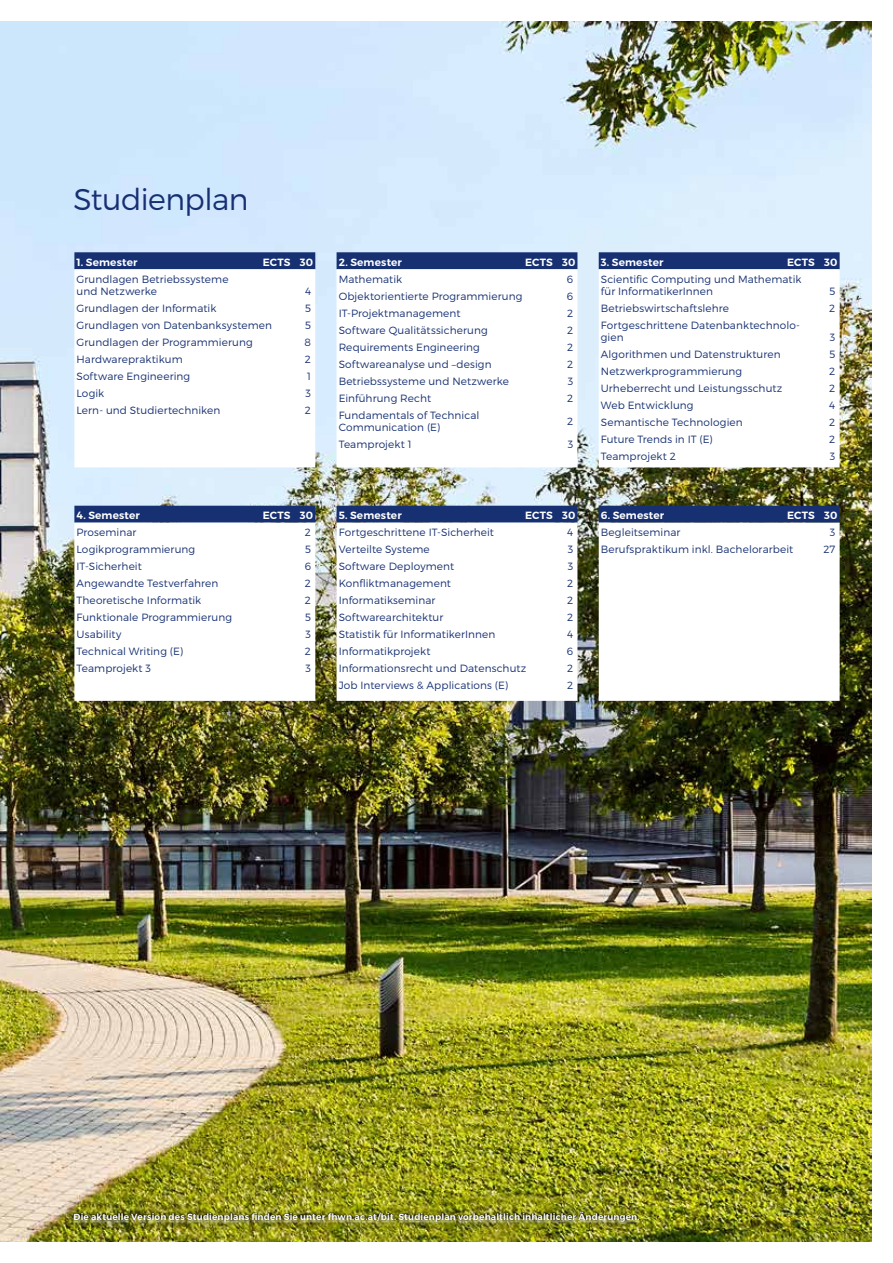
<style>
.page{position:relative;width:893px;height:1263px;background:#fff}
.page>*{position:absolute;margin:0;border:0;box-sizing:border-box;transform-origin:0 0}
.t1{font:300 30px "Montserrat";letter-spacing:-.015em;color:#163072}
.t2{font:300 10.5px/12px "Montserrat";letter-spacing:.01em;color:#163072}
.t3{font:600 10.5px "Montserrat";letter-spacing:.015em;color:#fff}
.t4{font:600 9px "Montserrat";letter-spacing:.015em;color:#fff}
</style>
<div class="page">
<img style="left:0;top:21px;width:872px;height:1220px">
<div style="left:74px;top:252px;width:241px;height:17px;background:#163072"></div>
<svg style="left:74px;top:269px;width:241px;height:198px"></svg>
<div style="left:337px;top:252px;width:240px;height:17px;background:#163072"></div>
<svg style="left:337px;top:269px;width:240px;height:198px"></svg>
<div style="left:599px;top:252px;width:241px;height:17px;background:#163072"></div>
<svg style="left:599px;top:269px;width:241px;height:198px"></svg>
<svg style="left:74px;top:506px;width:241px;height:195px"></svg>
<svg style="left:337px;top:506px;width:240px;height:195px"></svg>
<svg style="left:599px;top:506px;width:241px;height:195px"></svg>
<div style="left:67px;top:1205px;width:582px;height:27px;background:#000;opacity:.95"></div>
<div style="left:72px;top:1213px;width:569px;height:11px;background:#fff;opacity:.75"></div>
<div style="left:72px;top:1210px;width:569px;height:10px;background:#000;opacity:.75"></div>
<h1 class="t1" style="left:73px;top:181px;width:176px">Studienplan</h1>
<p class="t3" style="left:77px;top:256px;width:62px">1. Semester</p>
<p class="t3" style="left:263px;top:256px;width:52px">ECTS 30</p>
<p class="t2" style="left:77px;top:273px;width:154px">Grundlagen Betriebssysteme und Netzwerke</p>
<p class="t2" style="left:305px;top:285px;width:8px">4</p>
<p class="t2" style="left:77px;top:302px;width:141px">Grundlagen der Informatik</p>
<p class="t2" style="left:305px;top:302px;width:7px">5</p>
<p class="t2" style="left:77px;top:319px;width:197px">Grundlagen von Datenbanksystemen</p>
<p class="t2" style="left:305px;top:319px;width:7px">5</p>
<p class="t2" style="left:77px;top:336px;width:178px">Grundlagen der Programmierung</p>
<p class="t2" style="left:305px;top:336px;width:8px">8</p>
<p class="t2" style="left:77px;top:353px;width:108px">Hardwarepraktikum</p>
<p class="t2" style="left:305px;top:353px;width:8px">2</p>
<p class="t2" style="left:77px;top:370px;width:115px">Software Engineering</p>
<p class="t2" style="left:307px;top:370px;width:5px">1</p>
<p class="t2" style="left:77px;top:387px;width:29px">Logik</p>
<p class="t2" style="left:305px;top:387px;width:7px">3</p>
<p class="t2" style="left:77px;top:404px;width:145px">Lern- und Studiertechniken</p>
<p class="t2" style="left:305px;top:404px;width:8px">2</p>
<p class="t3" style="left:77px;top:509px;width:65px">4. Semester</p>
<p class="t3" style="left:263px;top:509px;width:52px">ECTS 30</p>
<p class="t2" style="left:77px;top:526px;width:61px">Proseminar</p>
<p class="t2" style="left:305px;top:526px;width:8px">2</p>
<p class="t2" style="left:77px;top:543px;width:120px">Logikprogrammierung</p>
<p class="t2" style="left:305px;top:543px;width:7px">5</p>
<p class="t2" style="left:77px;top:560px;width:67px">IT-Sicherheit</p>
<p class="t2" style="left:305px;top:560px;width:8px">6</p>
<p class="t2" style="left:77px;top:577px;width:143px">Angewandte Testverfahren</p>
<p class="t2" style="left:305px;top:577px;width:8px">2</p>
<p class="t2" style="left:77px;top:594px;width:126px">Theoretische Informatik</p>
<p class="t2" style="left:305px;top:594px;width:8px">2</p>
<p class="t2" style="left:77px;top:611px;width:157px">Funktionale Programmierung</p>
<p class="t2" style="left:305px;top:611px;width:7px">5</p>
<p class="t2" style="left:77px;top:628px;width:46px">Usability</p>
<p class="t2" style="left:305px;top:628px;width:7px">3</p>
<p class="t2" style="left:77px;top:645px;width:108px">Technical Writing (E)</p>
<p class="t2" style="left:305px;top:645px;width:8px">2</p>
<p class="t2" style="left:77px;top:662px;width:76px">Teamprojekt 3</p>
<p class="t2" style="left:305px;top:662px;width:7px">3</p>
<p class="t3" style="left:339px;top:256px;width:65px">2. Semester</p>
<p class="t3" style="left:525px;top:256px;width:52px">ECTS 30</p>
<p class="t2" style="left:339px;top:273px;width:65px">Mathematik</p>
<p class="t2" style="left:567px;top:273px;width:8px">6</p>
<p class="t2" style="left:339px;top:290px;width:185px">Objektorientierte Programmierung</p>
<p class="t2" style="left:567px;top:290px;width:8px">6</p>
<p class="t2" style="left:339px;top:307px;width:123px">IT-Projektmanagement</p>
<p class="t2" style="left:567px;top:307px;width:8px">2</p>
<p class="t2" style="left:339px;top:324px;width:151px">Software Qualitätssicherung</p>
<p class="t2" style="left:567px;top:324px;width:8px">2</p>
<p class="t2" style="left:339px;top:341px;width:143px">Requirements Engineering</p>
<p class="t2" style="left:567px;top:341px;width:8px">2</p>
<p class="t2" style="left:339px;top:358px;width:154px">Softwareanalyse und –design</p>
<p class="t2" style="left:567px;top:358px;width:8px">2</p>
<p class="t2" style="left:339px;top:375px;width:172px">Betriebssysteme und Netzwerke</p>
<p class="t2" style="left:568px;top:375px;width:7px">3</p>
<p class="t2" style="left:339px;top:392px;width:94px">Einführung Recht</p>
<p class="t2" style="left:567px;top:392px;width:8px">2</p>
<p class="t2" style="left:339px;top:409px;width:142px">Fundamentals of Technical<br>Communication (E)</p>
<p class="t2" style="left:567px;top:415px;width:8px">2</p>
<p class="t2" style="left:339px;top:438px;width:74px">Teamprojekt 1</p>
<p class="t2" style="left:568px;top:438px;width:7px">3</p>
<p class="t3" style="left:339px;top:509px;width:65px">5. Semester</p>
<p class="t3" style="left:525px;top:509px;width:52px">ECTS 30</p>
<p class="t2" style="left:339px;top:526px;width:157px">Fortgeschrittene IT-Sicherheit</p>
<p class="t2" style="left:567px;top:526px;width:8px">4</p>
<p class="t2" style="left:339px;top:543px;width:93px">Verteilte Systeme</p>
<p class="t2" style="left:568px;top:543px;width:7px">3</p>
<p class="t2" style="left:339px;top:560px;width:117px">Software Deployment</p>
<p class="t2" style="left:568px;top:560px;width:7px">3</p>
<p class="t2" style="left:339px;top:577px;width:114px">Konfliktmanagement</p>
<p class="t2" style="left:567px;top:577px;width:8px">2</p>
<p class="t2" style="left:339px;top:594px;width:98px">Informatikseminar</p>
<p class="t2" style="left:567px;top:594px;width:8px">2</p>
<p class="t2" style="left:339px;top:611px;width:106px">Softwarearchitektur</p>
<p class="t2" style="left:567px;top:611px;width:8px">2</p>
<p class="t2" style="left:339px;top:628px;width:158px">Statistik für InformatikerInnen</p>
<p class="t2" style="left:567px;top:628px;width:8px">4</p>
<p class="t2" style="left:339px;top:645px;width:93px">Informatikprojekt</p>
<p class="t2" style="left:567px;top:645px;width:8px">6</p>
<p class="t2" style="left:339px;top:662px;width:189px">Informationsrecht und Datenschutz</p>
<p class="t2" style="left:567px;top:662px;width:8px">2</p>
<p class="t2" style="left:339px;top:679px;width:171px">Job Interviews &amp; Applications (E)</p>
<p class="t2" style="left:567px;top:679px;width:8px">2</p>
<p class="t3" style="left:601px;top:256px;width:64px">3. Semester</p>
<p class="t3" style="left:787px;top:256px;width:52px">ECTS 30</p>
<p class="t2" style="left:601px;top:273px;width:202px">Scientific Computing und Mathematik für InformatikerInnen</p>
<p class="t2" style="left:829px;top:285px;width:7px">5</p>
<p class="t2" style="left:601px;top:302px;width:130px">Betriebswirtschaftslehre</p>
<p class="t2" style="left:829px;top:302px;width:8px">2</p>
<p class="t2" style="left:601px;top:319px;width:201px">Fortgeschrittene Datenbanktechnolo&shy;gien</p>
<p class="t2" style="left:830px;top:331px;width:7px">3</p>
<p class="t2" style="left:601px;top:348px;width:181px">Algorithmen und Datenstrukturen</p>
<p class="t2" style="left:829px;top:348px;width:7px">5</p>
<p class="t2" style="left:601px;top:365px;width:143px">Netzwerkprogrammierung</p>
<p class="t2" style="left:829px;top:365px;width:8px">2</p>
<p class="t2" style="left:601px;top:382px;width:183px">Urheberrecht und Leistungsschutz</p>
<p class="t2" style="left:829px;top:382px;width:8px">2</p>
<p class="t2" style="left:601px;top:399px;width:94px">Web Entwicklung</p>
<p class="t2" style="left:829px;top:399px;width:8px">4</p>
<p class="t2" style="left:601px;top:416px;width:143px">Semantische Technologien</p>
<p class="t2" style="left:829px;top:416px;width:8px">2</p>
<p class="t2" style="left:601px;top:433px;width:113px">Future Trends in IT (E)</p>
<p class="t2" style="left:829px;top:433px;width:8px">2</p>
<p class="t2" style="left:601px;top:450px;width:77px">Teamprojekt 2</p>
<p class="t2" style="left:830px;top:450px;width:7px">3</p>
<p class="t3" style="left:601px;top:509px;width:65px">6. Semester</p>
<p class="t3" style="left:787px;top:509px;width:52px">ECTS 30</p>
<p class="t2" style="left:601px;top:526px;width:81px">Begleitseminar</p>
<p class="t2" style="left:830px;top:526px;width:7px">3</p>
<p class="t2" style="left:601px;top:543px;width:194px">Berufspraktikum inkl. Bachelorarbeit</p>
<p class="t2" style="left:823px;top:543px;width:13px">27</p>
<p class="t4" style="left:74px;top:1212px;width:567px">Die aktuelle Version des Studienplans finden Sie unter fhwn.ac.at/bit. Studienplan vorbehaltlich inhaltlicher Änderungen.</p>
</div>
